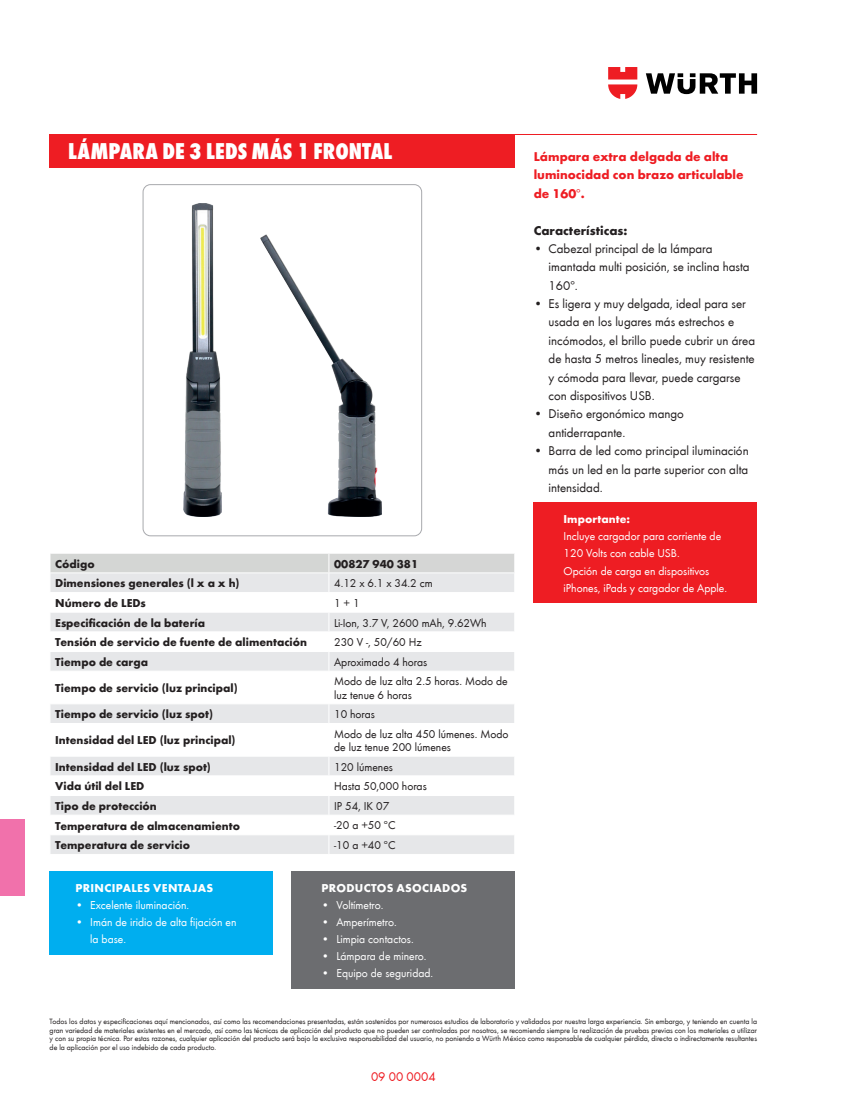
<style>
.page{position:relative;width:844px;height:1117px;background:#fff}
.page>*{position:absolute;margin:0;border:0;box-sizing:border-box;transform-origin:0 0}
.t1{font:800 condensed 23.62px "Wuerth";letter-spacing:.005em;color:#fff}
.t2{font:13.12px/18.4px "Wuerth";color:#231f20}
.t3{font:700 13.12px/18.4px "Wuerth";color:#ee1d23}
.t4{font:700 13.12px "Wuerth";color:#231f20}
.t5{font:13.12px "Wuerth";color:#ee1d23}
.t6{font:700 11.9px "Wuerth";color:#231f20}
.t7{font:11.9px/17px "Wuerth";color:#fff}
.t8{font:11.9px/13.1px "Wuerth";color:#231f20}
.t9{font:700 11.9px "Wuerth";letter-spacing:.02em;color:#fff}
.t10{font:700 11.9px "Wuerth";color:#fff}
.t11{font:7.88px/8.6px "Wuerth";color:#231f20;text-align:justify}
.s1{font-weight:400}
</style>
<div class="page">
<svg style="left:645px;top:73px;width:111px;height:21px"></svg>
<svg style="left:608px;top:67px;width:29px;height:32px"></svg>
<div style="left:0;top:819px;width:25px;height:76px;background:#f171ab"></div>
<div style="left:50px;top:553px;width:279px;height:19px;background:#d4d6d4"></div>
<div style="left:329px;top:553px;width:185px;height:19px;background:#d5d6d5"></div>
<svg style="left:51px;top:573px;width:463px;height:280px"></svg>
<hr style="left:50px;top:592px;width:279px;height:1px;background:#fff">
<hr style="left:329px;top:592px;width:186px;height:1px;background:#fff">
<hr style="left:50px;top:611px;width:279px;height:1px;background:#fff">
<hr style="left:329px;top:611px;width:186px;height:1px;background:#fff">
<hr style="left:50px;top:631px;width:279px;height:1px;background:#fff">
<hr style="left:329px;top:631px;width:186px;height:1px;background:#fff">
<hr style="left:50px;top:651px;width:279px;height:1px;background:#fff">
<svg style="left:50px;top:553px;width:1px;height:117px"></svg>
<hr style="left:329px;top:651px;width:186px;height:1px;background:#fff">
<hr style="left:50px;top:670px;width:279px;height:1px;background:#fff">
<hr style="left:329px;top:670px;width:186px;height:1px;background:#fff">
<hr style="left:50px;top:703px;width:279px;height:1px;background:#fff">
<svg style="left:50px;top:704px;width:1px;height:19px"></svg>
<hr style="left:329px;top:703px;width:186px;height:1px;background:#fff">
<hr style="left:50px;top:723px;width:279px;height:1px;background:#fff">
<hr style="left:329px;top:723px;width:186px;height:1px;background:#fff">
<hr style="left:50px;top:755px;width:279px;height:1px;background:#fff">
<hr style="left:329px;top:755px;width:186px;height:1px;background:#fff">
<hr style="left:50px;top:775px;width:279px;height:1px;background:#fff">
<hr style="left:329px;top:775px;width:186px;height:1px;background:#fff">
<hr style="left:50px;top:795px;width:279px;height:1px;background:#fff">
<hr style="left:329px;top:795px;width:186px;height:1px;background:#fff">
<hr style="left:50px;top:814px;width:279px;height:1px;background:#fff">
<hr style="left:329px;top:814px;width:186px;height:1px;background:#fff">
<hr style="left:50px;top:834px;width:279px;height:1px;background:#fff">
<svg style="left:50px;top:757px;width:1px;height:96px"></svg>
<hr style="left:329px;top:834px;width:186px;height:1px;background:#fff">
<svg style="left:328px;top:553px;width:1px;height:117px"></svg>
<svg style="left:514px;top:554px;width:1px;height:18px"></svg>
<hr style="left:328px;top:671px;width:1px;height:32px;background:#fff">
<svg style="left:328px;top:704px;width:1px;height:19px"></svg>
<hr style="left:328px;top:723px;width:1px;height:32px;background:#fff">
<svg style="left:328px;top:756px;width:1px;height:97px"></svg>
<hr style="left:384px;top:134px;width:372px;height:1px;background:#ee1d23">
<div style="left:143px;top:184px;width:279px;height:352px;border:1px solid #a8a9ad;border-radius:7px"></div>
<div style="left:291px;top:871px;width:224px;height:117px;background:#6c6d70"></div>
<div style="left:50px;top:871px;width:223px;height:83px;background:#00aeef"></div>
<div style="left:50px;top:134px;width:465px;height:33px;background:#ee1d23"></div>
<div style="left:533px;top:502px;width:223px;height:101px;background:#ee1d23"></div>
<img style="left:183px;top:204px;width:38px;height:312px">
<img style="left:260px;top:235px;width:121px;height:281px">
<h1 class="t1" style="left:68px;top:134px;width:325px">LÁMPARA DE 3 LEDS MÁS 1 FRONTAL</h1>
<h3 class="t6" style="left:55px;top:554px;width:41px">Código</h3>
<h3 class="t6" style="left:334px;top:554px;width:85px">00827 940 381</h3>
<h3 class="t6" style="left:55px;top:574px;width:186px">Dimensiones generales (l x a x h)</h3>
<h3 class="t8" style="left:334px;top:576px;width:100px">4.12 x 6.1 x 34.2 cm</h3>
<h3 class="t6" style="left:55px;top:594px;width:92px">Número de LEDs</h3>
<h3 class="t8" style="left:334px;top:595px;width:27px">1 + 1</h3>
<h3 class="t6" style="left:55px;top:613px;width:151px">Especificación de la batería</h3>
<h3 class="t8" style="left:334px;top:615px;width:154px">Li-Ion, 3.7 V, 2600 mAh, 9.62Wh</h3>
<h3 class="t6" style="left:55px;top:633px;width:253px">Tensión de servicio de fuente de alimentación</h3>
<h3 class="t8" style="left:334px;top:635px;width:89px">230 V -, 50/60 Hz</h3>
<h3 class="t6" style="left:55px;top:653px;width:94px">Tiempo de carga</h3>
<h3 class="t8" style="left:334px;top:654px;width:95px">Aproximado 4 horas</h3>
<h3 class="t6" style="left:55px;top:679px;width:184px">Tiempo de servicio (luz principal)</h3>
<h3 class="t8" style="left:334px;top:674px;width:175px">Modo de luz alta 2.5 horas. Modo de luz tenue 6 horas</h3>
<h3 class="t6" style="left:55px;top:705px;width:159px">Tiempo de servicio (luz spot)</h3>
<h3 class="t8" style="left:334px;top:707px;width:42px">10 horas</h3>
<h3 class="t6" style="left:55px;top:731px;width:182px">Intensidad del LED (luz principal)</h3>
<h3 class="t8" style="left:334px;top:726px;width:176px">Modo de luz alta 450 lúmenes. Modo de luz tenue 200 lúmenes</h3>
<h3 class="t6" style="left:55px;top:757px;width:157px">Intensidad del LED (luz spot)</h3>
<h3 class="t8" style="left:334px;top:759px;width:60px">120 lúmenes</h3>
<h3 class="t6" style="left:55px;top:777px;width:91px">Vida útil del LED</h3>
<h3 class="t8" style="left:334px;top:778px;width:94px">Hasta 50,000 horas</h3>
<h3 class="t6" style="left:55px;top:796px;width:103px">Tipo de protección</h3>
<h3 class="t8" style="left:334px;top:798px;width:57px">IP 54, IK 07</h3>
<h3 class="t6" style="left:55px;top:816px;width:186px">Temperatura de almacenamiento</h3>
<h3 class="t8" style="left:334px;top:818px;width:63px">-20 a +50 ºC</h3>
<h3 class="t6" style="left:55px;top:836px;width:136px">Temperatura de servicio</h3>
<h3 class="t8" style="left:334px;top:837px;width:63px">-10 a +40 ºC</h3>
<h3 class="t9" style="left:321px;top:878px;width:147px">PRODUCTOS ASOCIADOS</h3>
<h3 class="t7" style="left:321px;top:895px;width:63px">• Voltímetro.</h3>
<h3 class="t7" style="left:321px;top:912px;width:77px">• Amperímetro.</h3>
<h3 class="t7" style="left:321px;top:929px;width:94px">• Limpia contactos.</h3>
<h3 class="t7" style="left:321px;top:946px;width:106px">• Lámpara de minero.</h3>
<h3 class="t7" style="left:321px;top:963px;width:113px">• Equipo de seguridad.</h3>
<h3 class="t9" style="left:75px;top:879px;width:139px">PRINCIPALES VENTAJAS</h3>
<h3 class="t7" style="left:75px;top:895px;width:115px">• Excelente iluminación.</h3>
<h3 class="t7" style="left:90px;top:913px;width:148px;text-indent:-15px">• Imán de iridio de alta fijación en la base.</h3>
<h2 class="t3" style="left:533px;top:146px;width:211px">Lámpara extra delgada de alta luminocidad con brazo articulable de 160<span class="s1">º</span>.</h2>
<h2 class="t4" style="left:533px;top:220px;width:95px">Características:</h2>
<h2 class="t2" style="left:548px;top:239px;width:202px;text-indent:-15px">• Cabezal principal de la lámpara imantada multi posición, se inclina hasta<br>160º.</h2>
<h2 class="t2" style="left:548px;top:294px;width:208px;text-indent:-15px">• Es ligera y muy delgada, ideal para ser usada en los lugares más estrechos e incómodos, el brillo puede cubrir un área de hasta 5 metros lineales, muy resistente y cómoda para llevar, puede cargarse con dispositivos USB.</h2>
<h2 class="t2" style="left:548px;top:404px;width:137px;text-indent:-15px">• Diseño ergonómico mango antiderrapante.</h2>
<h2 class="t2" style="left:548px;top:441px;width:201px;text-align:justify;text-indent:-15px">• Barra de led como principal iluminación más un led en la parte superior con alta intensidad.</h2>
<h3 class="t10" style="left:563px;top:510px;width:68px">Importante:</h3>
<h3 class="t7" style="left:563px;top:527px;width:165px">Incluye cargador para corriente de<br>120 Volts con cable USB.<br>Opción de carga en dispositivos iPhones, iPads y cargador de Apple.</h3>
<p class="t11" style="left:50px;top:1016px;width:708px">Todos los datos y especificaciones aquí mencionados, así como las recomendaciones presentadas, están sostenidos por numerosos estudios de laboratorio y validados por nuestra larga experiencia. Sin embargo, y teniendo en cuenta la gran variedad de materiales existentes en el mercado, así como las técnicas de aplicación del producto que no pueden ser controladas por nosotros, se recomienda siempre la realización de pruebas previas con los materiales a utilizar y con su propia técnica. Por estas razones, cualquier aplicación del producto será bajo la exclusiva responsabilidad del usuario, no poniendo a Würth México como responsable de cualquier pérdida, directa o indirectamente resultantes de la aplicación por el uso indebido de cada producto.</p>
<h2 class="t5" style="left:371px;top:1067px;width:66px">09 00 0004</h2>
</div>
